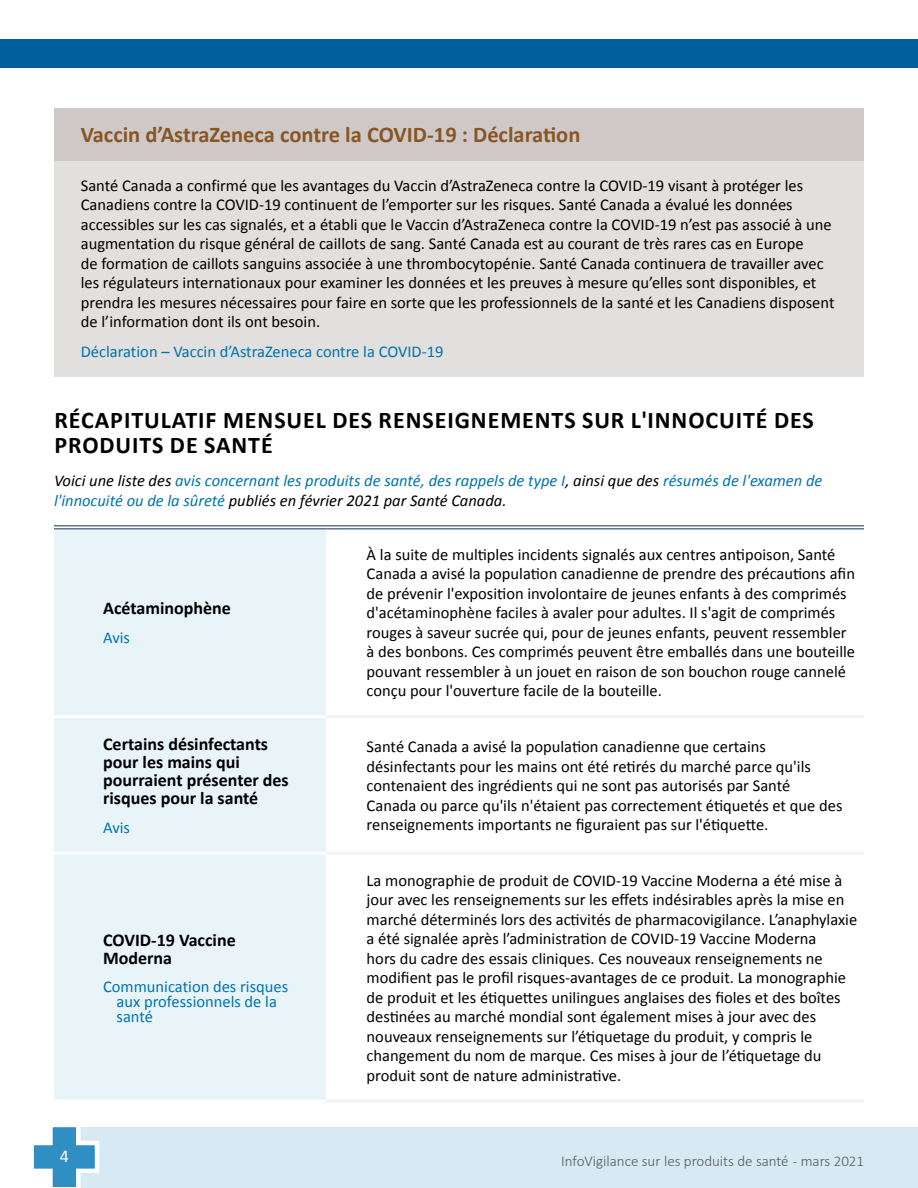
<style>
.page{position:relative;width:918px;height:1188px;background:#fff}
.page>*{position:absolute;margin:0;border:0;box-sizing:border-box;transform-origin:0 0}
.t1{font:700 24px/25.5px "Calibri";letter-spacing:.04em;color:#000}
.t2{font:700 22.5px "Calibri";color:#895623}
.t3{font:700 18px/18px "Calibri";color:#000}
.t4{font:18px "Calibri";color:#fff}
.t5{font:16.5px/19.5px "Calibri";color:#000}
.t6{font:italic 16.5px/19.5px "Calibri";color:#0073ae}
.t7{font:16.5px/15px "Calibri";color:#0073ae}
.t8{font:300 15px "Calibri";color:#58595b}
.s1{color:#000}
</style>
<div class="page">
<div style="left:64px;top:1127px;width:854px;height:61px;background:#d7eaf3"></div>
<svg style="left:33px;top:1127px;width:67px;height:61px"></svg>
<div style="left:0;top:39px;width:918px;height:29px;background:#005f9c"></div>
<div style="left:54px;top:530px;width:272px;height:570px;background:#e9f4f9"></div>
<hr style="left:326px;top:715px;width:538px;height:3px;background:#f2f2f2">
<hr style="left:326px;top:852px;width:538px;height:3px;background:#f2f2f2">
<hr style="left:326px;top:1100px;width:538px;height:3px;background:#f2f2f2">
<hr style="left:54px;top:715px;width:272px;height:3px;background:#fff">
<hr style="left:54px;top:852px;width:272px;height:3px;background:#fff">
<hr style="left:54px;top:525px;width:272px;height:2px;background:#62738d">
<hr style="left:54px;top:528px;width:272px;height:2px;background:#62738d">
<hr style="left:326px;top:525px;width:538px;height:2px;background:#62738d">
<hr style="left:326px;top:528px;width:538px;height:2px;background:#62738d">
<div style="left:54px;top:161px;width:810px;height:216px;background:#e2e0df"></div>
<div style="left:54px;top:108px;width:810px;height:53px;background:#cec9c8"></div>
<h2 class="t2" style="left:81px;top:120px;width:501px">Vaccin d’AstraZeneca contre la COVID-19 : Déclaration</h2>
<p class="t5" style="left:81px;top:176px;width:755px">Santé Canada a confirmé que les avantages du Vaccin d’AstraZeneca contre la COVID-19 visant à protéger les Canadiens contre la COVID‑19 continuent de l’emporter sur les risques. Santé Canada a évalué les données accessibles sur les cas signalés, et a établi que le Vaccin d’AstraZeneca contre la COVID‑19 n’est pas associé à une augmentation du risque général de caillots de sang. Santé Canada est au courant de très rares cas en Europe<br>de formation de caillots sanguins associée à une thrombocytopénie. Santé Canada continuera de travailler avec les régulateurs internationaux pour examiner les données et les preuves à mesure qu’elles sont disponibles, et prendra les mesures nécessaires pour faire en sorte que les professionnels de la santé et les Canadiens disposent de l’information dont ils ont besoin.</p>
<p class="t7" style="left:81px;top:344px;width:364px">Déclaration – Vaccin d’AstraZeneca contre la COVID-19</p>
<h1 class="t1" style="left:54px;top:407px;width:761px">RÉCAPITULATIF MENSUEL DES RENSEIGNEMENTS SUR L'INNOCUITÉ DES<br>PRODUITS DE SANTÉ</h1>
<p class="t6" style="left:54px;top:470px;width:770px"><span class="s1">Voici une liste des</span> avis concernant les produits de santé, des rappels de type I<span class="s1">, ainsi que des</span> résumés de l'examen de l'innocuité ou de la sûreté <span class="s1">publiés en février 2021 par Santé Canada.</span></p>
<p class="t3" style="left:103px;top:599px;width:129px">Acétaminophène</p>
<p class="t7" style="left:103px;top:630px;width:28px">Avis</p>
<p class="t3" style="left:103px;top:735px;width:187px">Certains désinfectants pour les mains qui pourraient présenter des risques pour la santé</p>
<p class="t7" style="left:103px;top:820px;width:28px">Avis</p>
<p class="t3" style="left:103px;top:931px;width:134px">COVID-19 Vaccine<br>Moderna</p>
<p class="t7" style="left:117px;top:979px;width:173px;text-indent:-13px">Communication des risques aux professionnels de la santé</p>
<p class="t5" style="left:367px;top:545px;width:490px">À la suite de multiples incidents signalés aux centres antipoison, Santé Canada a avisé la population canadienne de prendre des précautions afin de prévenir l'exposition involontaire de jeunes enfants à des comprimés d'acétaminophène faciles à avaler pour adultes. Il s'agit de comprimés rouges à saveur sucrée qui, pour de jeunes enfants, peuvent ressembler à des bonbons. Ces comprimés peuvent être emballés dans une bouteille pouvant ressembler à un jouet en raison de son bouchon rouge cannelé conçu pour l'ouverture facile de la bouteille.</p>
<p class="t5" style="left:367px;top:737px;width:477px">Santé Canada a avisé la population canadienne que certains désinfectants pour les mains ont été retirés du marché parce qu'ils contenaient des ingrédients qui ne sont pas autorisés par Santé Canada ou parce qu'ils n'étaient pas correctement étiquetés et que des renseignements importants ne figuraient pas sur l'étiquette.</p>
<p class="t5" style="left:367px;top:871px;width:492px">La monographie de produit de COVID-19 Vaccine Moderna a été mise à jour avec les renseignements sur les effets indésirables après la mise en marché déterminés lors des activités de pharmacovigilance. L’anaphylaxie a été signalée après l’administration de COVID-19 Vaccine Moderna<br>hors du cadre des essais cliniques. Ces nouveaux renseignements ne modifient pas le profil risques-avantages de ce produit. La monographie de produit et les étiquettes unilingues anglaises des fioles et des boîtes destinées au marché mondial sont également mises à jour avec des nouveaux renseignements sur l’étiquetage du produit, y compris le changement du nom de marque. Ces mises à jour de l’étiquetage du produit sont de nature administrative.</p>
<p class="t4" style="left:60px;top:1144px;width:11px">4</p>
<p class="t8" style="left:561px;top:1152px;width:304px">InfoVigilance sur les produits de santé - mars 2021</p>
</div>
